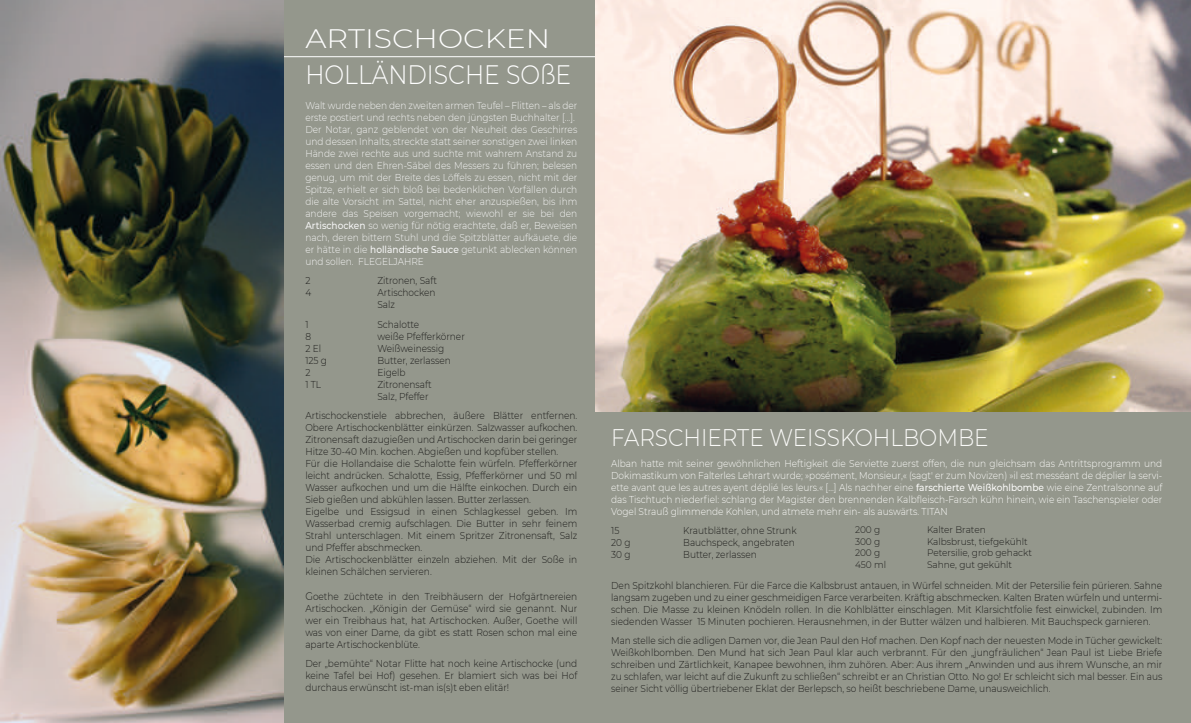
<style>
.page{position:relative;width:1191px;height:723px;background:#94978c}
.page>*{position:absolute;margin:0;border:0;box-sizing:border-box;transform-origin:0 0}
.t1{font:300 26.7px/36px "Montserrat";color:#fff;scale:1.13 1}
.t2{font:300 24px "Montserrat";color:#fafaf8;scale:.9 1}
.t3{font:300 10px/12px "Montserrat";color:#1d1d1b;text-align:justify;scale:.9 1}
.t4{font:300 10px/12px "Montserrat";color:#f4f4f4;scale:.9 1}
.t5{font:300 10px/12px "Montserrat";color:#1d1d1b;text-align:justify;scale:.89 1}
.t6{font:300 10px/12px "Montserrat";color:#fafaf8;text-align:justify;scale:.9 1}
.t7{font:300 9.5px "Montserrat";color:#1d1d1b;scale:.94 1}
.s1{font-weight:500}
.s2{font-size:11px}
</style>
<div class="page">
<hr style="left:283px;top:56px;width:596px;height:1px;background:#fff">
<img style="left:0;top:0;width:284px;height:723px">
<img style="left:595px;top:0;width:596px;height:411px">
<h1 class="t1" style="left:305px;top:21px;width:237px">ARTISCHOCKEN<br>HOLLÄNDISCHE SOßE</h1>
<p class="t4" style="left:305px;top:100px;width:304px">Walt wurde neben den zweiten armen Teufel – Flitten – als der erste postiert und rechts neben den jüngsten Buchhalter [...].<br>Der Notar, ganz geblendet von der Neuheit des Geschirres und dessen Inhalts, streckte statt seiner sonstigen zwei linken Hände zwei rechte aus und suchte mit wahrem Anstand zu essen und den Ehren-Säbel des Messers zu führen; belesen genug, um mit der Breite des Löffels zu essen, nicht mit der Spitze, erhielt er sich bloß bei bedenklichen Vorfällen durch die alte Vorsicht im Sattel, nicht eher anzuspießen, bis ihm andere das Speisen vorgemacht; wiewohl er sie bei den <span class="s1">Artischocken</span> so wenig für nötig erachtete, daß er, Beweisen nach, deren bittern Stuhl und die Spitzblätter aufkäuete, die er hätte in die <span class="s1">holländische Sauce</span> getunkt ablecken können und sollen. FLEGELJAHRE</p>
<p class="t3" style="left:305px;top:275px;width:7px">2</p>
<p class="t3" style="left:377px;top:275px;width:68px">Zitronen, Saft</p>
<p class="t3" style="left:305px;top:287px;width:8px">4</p>
<p class="t3" style="left:377px;top:287px;width:66px">Artischocken<br>Salz</p>
<p class="t3" style="left:305px;top:318px;width:5px">1</p>
<p class="t3" style="left:377px;top:318px;width:48px">Schalotte</p>
<p class="t3" style="left:305px;top:330px;width:8px">8</p>
<p class="t3" style="left:377px;top:330px;width:99px">weiße Pfefferkörner</p>
<p class="t3" style="left:305px;top:342px;width:19px">2 El</p>
<p class="t3" style="left:377px;top:342px;width:76px">Weißweinessig</p>
<p class="t3" style="left:305px;top:354px;width:26px">125 g</p>
<p class="t3" style="left:377px;top:354px;width:83px">Butter, zerlassen</p>
<p class="t3" style="left:305px;top:366px;width:7px">2</p>
<p class="t3" style="left:377px;top:366px;width:33px">Eigelb</p>
<p class="t3" style="left:305px;top:378px;width:19px">1 TL</p>
<p class="t3" style="left:377px;top:378px;width:62px">Zitronensaft<br>Salz, Pfeffer</p>
<p class="t3" style="left:305px;top:409px;width:304px;text-align:left">Artischockenstiele abbrechen, äußere Blätter entfernen.<br>Obere Artischockenblätter einkürzen. Salzwasser aufkochen.<br>Zitronensaft dazugießen und Artischocken darin bei geringer Hitze 30-40 Min. kochen. Abgießen und kopfüber stellen.<br>Für die Hollandaise die Schalotte fein würfeln. Pfefferkörner leicht andrücken. Schalotte, Essig, Pfefferkörner und 50 ml Wasser aufkochen und um die Hälfte einkochen. Durch ein Sieb gießen und abkühlen lassen. Butter zerlassen.<br>Eigelbe und Essigsud in einen Schlagkessel geben. Im Wasserbad cremig aufschlagen. Die Butter in sehr feinem Strahl unterschlagen. Mit einem Spritzer Zitronensaft, Salz und Pfeffer abschmecken.<br>Die Artischockenblätter einzeln abziehen. Mit der Soße in kleinen Schälchen servieren.</p>
<p class="t3" style="left:305px;top:590px;width:304px"><span class="s2">G</span>oethe züchtete in den Treibhäusern der Hofgärtnereien Artischocken. „Königin der Gemüse“ wird sie genannt. Nur wer ein Treibhaus hat, hat Artischocken. Außer, Goethe will was von einer Dame, da gibt es statt Rosen schon mal eine aparte Artischockenblüte.</p>
<p class="t3" style="left:305px;top:658px;width:304px">Der „bemühte“ Notar Flitte hat noch keine Artischocke (und keine Tafel bei Hof) gesehen. Er blamiert sich was bei Hof durchaus erwünscht ist-man is(s)t eben elitär!</p>
<h2 class="t2" style="left:611px;top:422px;width:421px">FARSCHIERTE WEISSKOHLBOMBE</h2>
<p class="t6" style="left:611px;top:457px;width:614px">Alban hatte mit seiner gewöhnlichen Heftigkeit die Serviette zuerst offen, die nun gleichsam das Antrittsprogramm und Dokimastikum von Falterles Lehrart wurde; »posément, Monsieur,« (sagt' er zum Novizen) »il est messéant de déplier la servi&shy;ette avant que les autres ayent déplié les leurs.« […] Als nachher eine <span class="s1">farschierte Weißkohlbombe</span> wie eine Zentralsonne auf das Tischtuch niederfiel: schlang der Magister den brennenden Kalbfleisch-Farsch kühn hinein, wie ein Taschenspieler oder Vogel Strauß glimmende Kohlen, und atmete mehr ein- als auswärts. TITAN</p>
<p class="t3" style="left:611px;top:524px;width:11px">15</p>
<p class="t3" style="left:683px;top:524px;width:127px">Krautblätter, ohne Strunk</p>
<p class="t3" style="left:611px;top:536px;width:23px">20 g</p>
<p class="t3" style="left:683px;top:536px;width:126px">Bauchspeck, angebraten</p>
<p class="t3" style="left:611px;top:548px;width:23px">30 g</p>
<p class="t3" style="left:683px;top:548px;width:83px">Butter, zerlassen</p>
<p class="t3" style="left:611px;top:579px;width:614px">Den Spitzkohl blanchieren. Für die Farce die Kalbsbrust antauen, in Würfel schneiden. Mit der Petersilie fein pürieren. Sahne langsam zugeben und zu einer geschmeidigen Farce verarbeiten. Kräftig abschmecken. Kalten Braten würfeln und untermi&shy;schen. Die Masse zu kleinen Knödeln rollen. In die Kohlblätter einschlagen. Mit Klarsichtfolie fest einwickel, zubinden. Im siedenden Wasser 15 Minuten pochieren. Herausnehmen, in der Butter wälzen und halbieren. Mit Bauchspeck garnieren.</p>
<p class="t5" style="left:611px;top:634px;width:621px">Man stelle sich die adligen Damen vor, die Jean Paul den Hof machen. Den Kopf nach der neuesten Mode in Tücher gewickelt:<br>Weißkohlbomben. Den Mund hat sich Jean Paul klar auch verbrannt. Für den „jungfräulichen“ Jean Paul ist Liebe Briefe schreiben und Zärtlichkeit, Kanapee bewohnen, ihm zuhören. Aber: Aus ihrem „Anwinden und aus ihrem Wunsche, an mir zu schlafen, war leicht auf die Zukunft zu schließen“ schreibt er an Christian Otto. No go! Er schleicht sich mal besser. Ein aus seiner Sicht völlig übertriebener Eklat der Berlepsch, so heißt beschriebene Dame, unausweichlich.</p>
<p class="t7" style="left:855px;top:524px;width:28px">200 g</p>
<p class="t7" style="left:927px;top:524px;width:64px">Kalter Braten</p>
<p class="t7" style="left:855px;top:536px;width:28px">300 g</p>
<p class="t7" style="left:927px;top:536px;width:109px">Kalbsbrust, tiefgekühlt</p>
<p class="t7" style="left:855px;top:547px;width:28px">200 g</p>
<p class="t7" style="left:927px;top:547px;width:113px">Petersilie, grob gehackt</p>
<p class="t7" style="left:855px;top:558px;width:35px">450 ml</p>
<p class="t7" style="left:927px;top:558px;width:92px">Sahne, gut gekühlt</p>
</div>
